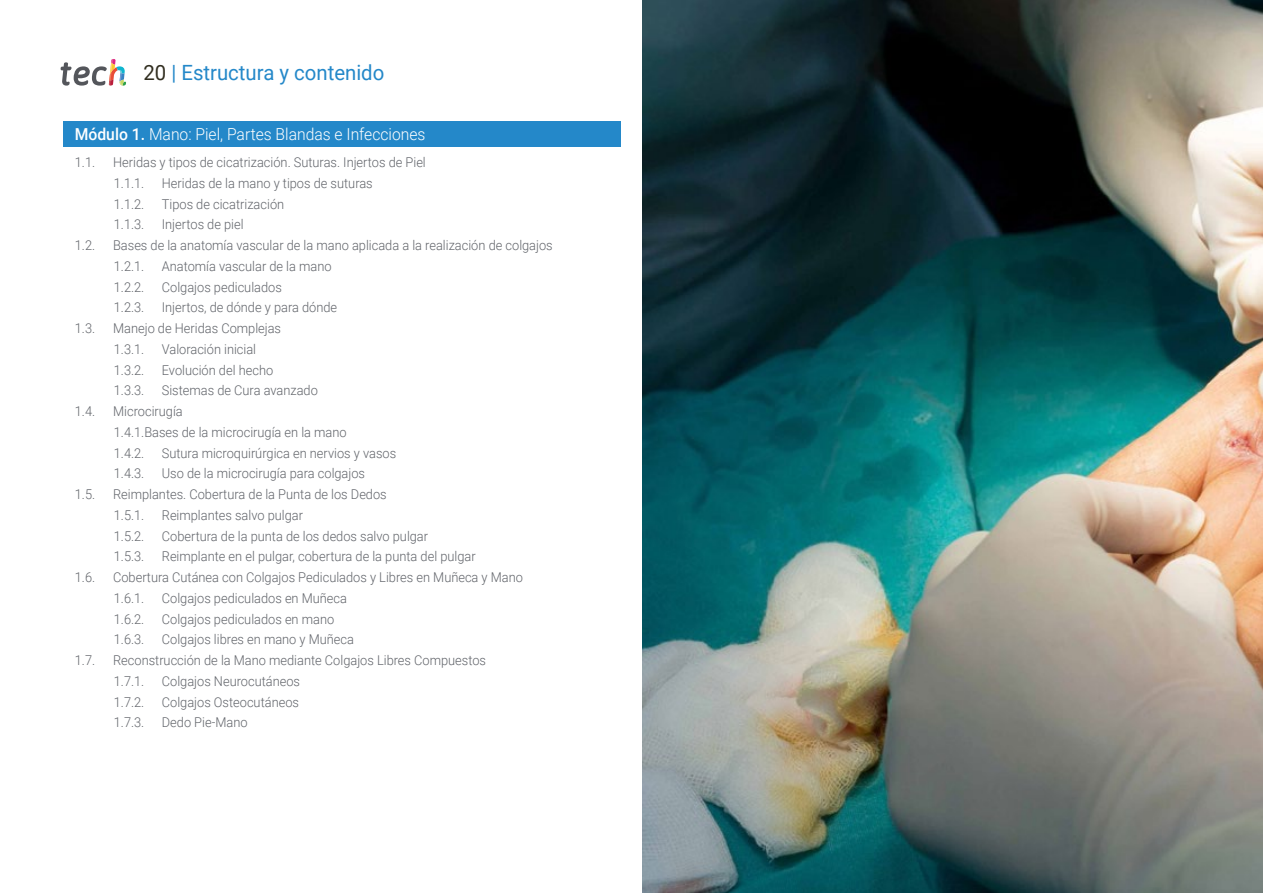
<style>
.page{position:relative;width:1263px;height:893px;background:#fff}
.page>*{position:absolute;margin:0;border:0;box-sizing:border-box;transform-origin:0 0}
.t1{font:21px "Roboto";color:#2488c9}
.t2{font:300 16.5px "Roboto";color:#fff;scale:.95 1}
.t3{font:300 13.5px/20.7px "Roboto";color:#61646a;scale:.95 1}
.s1{color:#312e20}
.s2{font-weight:500}
</style>
<div class="page">
<svg style="left:61px;top:59px;width:65px;height:27px"></svg>
<div style="left:64px;top:121px;width:557px;height:25px;background:#2488c9"></div>
<img style="left:642px;top:0;width:621px;height:893px">
<h1 class="t1" style="left:144px;top:57px;width:242px"><span class="s1">20</span> | Estructura y contenido</h1>
<p class="t2" style="left:75px;top:123px;width:371px"><span class="s2">Módulo 1.</span> Mano: Piel, Partes Blandas e Infecciones</p>
<p class="t3" style="left:75px;top:151px;width:23px">1.1.</p>
<p class="t3" style="left:113px;top:151px;width:331px">Heridas y tipos de cicatrización. Suturas. Injertos de Piel<br>1.1.1.</p>
<p class="t3" style="left:162px;top:172px;width:224px">Heridas de la mano y tipos de suturas</p>
<p class="t3" style="left:114px;top:193px;width:34px">1.1.2.</p>
<p class="t3" style="left:162px;top:193px;width:130px">Tipos de cicatrización</p>
<p class="t3" style="left:114px;top:214px;width:34px">1.1.3.</p>
<p class="t3" style="left:162px;top:214px;width:88px">Injertos de piel</p>
<p class="t3" style="left:75px;top:234px;width:23px">1.2.</p>
<p class="t3" style="left:113px;top:234px;width:464px">Bases de la anatomía vascular de la mano aplicada a la realización de colgajos<br>1.2.1.</p>
<p class="t3" style="left:162px;top:255px;width:180px">Anatomía vascular de la mano</p>
<p class="t3" style="left:114px;top:276px;width:34px">1.2.2.</p>
<p class="t3" style="left:162px;top:276px;width:128px">Colgajos pediculados</p>
<p class="t3" style="left:114px;top:297px;width:34px">1.2.3.</p>
<p class="t3" style="left:162px;top:297px;width:186px">Injertos, de dónde y para dónde</p>
<p class="t3" style="left:75px;top:317px;width:23px">1.3.</p>
<p class="t3" style="left:113px;top:317px;width:178px">Manejo de Heridas Complejas<br>1.3.1.</p>
<p class="t3" style="left:162px;top:338px;width:101px">Valoración inicial</p>
<p class="t3" style="left:114px;top:359px;width:34px">1.3.2.</p>
<p class="t3" style="left:162px;top:359px;width:119px">Evolución del hecho</p>
<p class="t3" style="left:114px;top:380px;width:34px">1.3.3.</p>
<p class="t3" style="left:162px;top:380px;width:166px">Sistemas de Cura avanzado</p>
<p class="t3" style="left:75px;top:400px;width:23px">1.4.</p>
<p class="t3" style="left:113px;top:400px;width:247px">Microcirugía<br>1.4.1.Bases de la microcirugía en la mano<br>1.4.2.</p>
<p class="t3" style="left:162px;top:442px;width:248px">Sutura microquirúrgica en nervios y vasos</p>
<p class="t3" style="left:114px;top:463px;width:34px">1.4.3.</p>
<p class="t3" style="left:162px;top:463px;width:215px">Uso de la microcirugía para colgajos</p>
<p class="t3" style="left:75px;top:483px;width:23px">1.5.</p>
<p class="t3" style="left:113px;top:483px;width:290px">Reimplantes. Cobertura de la Punta de los Dedos<br>1.5.1.</p>
<p class="t3" style="left:162px;top:504px;width:150px">Reimplantes salvo pulgar</p>
<p class="t3" style="left:114px;top:525px;width:34px">1.5.2.</p>
<p class="t3" style="left:162px;top:525px;width:282px">Cobertura de la punta de los dedos salvo pulgar</p>
<p class="t3" style="left:114px;top:546px;width:34px">1.5.3.</p>
<p class="t3" style="left:162px;top:546px;width:332px">Reimplante en el pulgar, cobertura de la punta del pulgar</p>
<p class="t3" style="left:75px;top:566px;width:23px">1.6.</p>
<p class="t3" style="left:113px;top:566px;width:433px">Cobertura Cutánea con Colgajos Pediculados y Libres en Muñeca y Mano<br>1.6.1.</p>
<p class="t3" style="left:162px;top:587px;width:196px">Colgajos pediculados en Muñeca</p>
<p class="t3" style="left:114px;top:608px;width:34px">1.6.2.</p>
<p class="t3" style="left:162px;top:608px;width:183px">Colgajos pediculados en mano</p>
<p class="t3" style="left:114px;top:629px;width:34px">1.6.3.</p>
<p class="t3" style="left:162px;top:629px;width:204px">Colgajos libres en mano y Muñeca</p>
<p class="t3" style="left:75px;top:649px;width:23px">1.7.</p>
<p class="t3" style="left:113px;top:649px;width:394px">Reconstrucción de la Mano mediante Colgajos Libres Compuestos<br>1.7.1.</p>
<p class="t3" style="left:162px;top:670px;width:147px">Colgajos Neurocutáneos</p>
<p class="t3" style="left:114px;top:691px;width:34px">1.7.2.</p>
<p class="t3" style="left:162px;top:691px;width:146px">Colgajos Osteocutáneos</p>
<p class="t3" style="left:114px;top:712px;width:34px">1.7.3.</p>
<p class="t3" style="left:162px;top:712px;width:92px">Dedo Pie-Mano</p>
</div>
